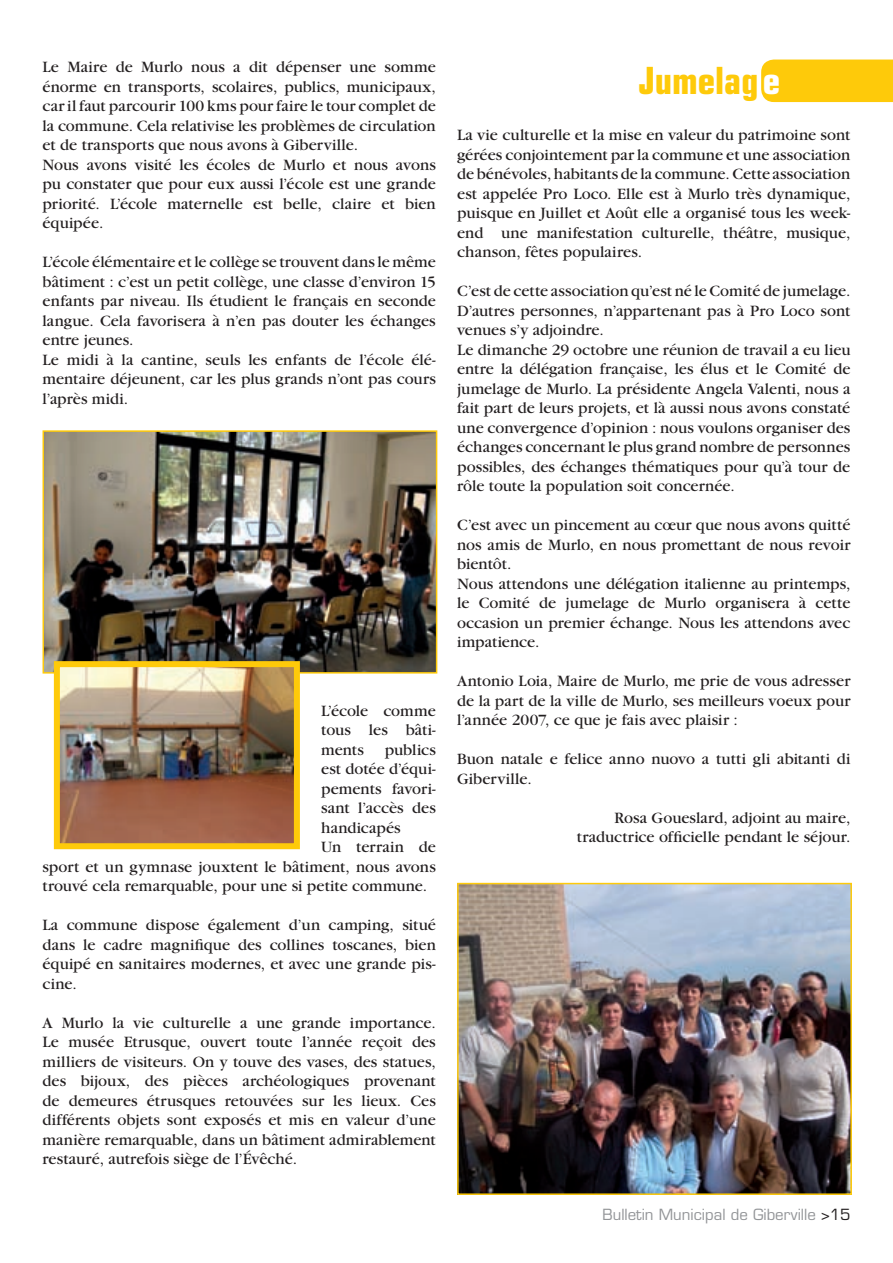
<style>
.page{position:relative;width:893px;height:1263px;background:#fff}
.page>*{position:absolute;margin:0;border:0;box-sizing:border-box;transform-origin:0 0}
.t1{font:700 condensed 37.5px "Eurostile";color:#feca0a}
.t2{font:16.5px/19.5px "Garamond";color:#231f20}
.t3{font:15px "Eurostile";color:#939598}
.s1{color:#fff}
.s2{color:#231f20}
</style>
<div class="page">
<div style="left:761px;top:60px;width:132px;height:42px;background:#feca0a"></div>
<img style="left:46px;top:433px;width:388px;height:238px">
<div style="left:43px;top:430px;width:394px;height:244px;border:2px solid #feca0a"></div>
<img style="left:61px;top:668px;width:232px;height:174px">
<div style="left:54px;top:661px;width:246px;height:188px;border:6px solid #feca0a"></div>
<img style="left:460px;top:886px;width:389px;height:306px">
<div style="left:457px;top:883px;width:395px;height:312px;border:2px solid #feca0a"></div>
<p class="t2" style="left:43px;top:57px;width:395px">Le Maire de Murlo nous a dit dépenser une somme énorme en transports, scolaires, publics, municipaux, car il faut parcourir 100 kms pour faire le tour complet de la commune. Cela relativise les problèmes de circulation et de transports que nous avons à Giberville.<br>Nous avons visité les écoles de Murlo et nous avons pu constater que pour eux aussi l’école est une grande priorité. L’école maternelle est belle, claire et bien équipée.</p>
<p class="t2" style="left:43px;top:252px;width:395px">L’école élémentaire et le collège se trouvent dans le même bâtiment : c’est un petit collège, une classe d’environ 15 enfants par niveau. Ils étudient le français en seconde langue. Cela favorisera à n’en pas douter les échanges entre jeunes.<br>Le midi à la cantine, seuls les enfants de l’école élé&shy;mentaire déjeunent, car les plus grands n’ont pas cours l’après midi.</p>
<p class="t2" style="left:321px;top:701px;width:116px;text-align:justify">L’école comme tous les bâti&shy;ments</p>
<p class="t2" style="left:385px;top:740px;width:53px">publics</p>
<p class="t2" style="left:321px;top:760px;width:116px">est dotée d’équi-</p>
<p class="t2" style="left:321px;top:779px;width:116px">pements favori-</p>
<p class="t2" style="left:321px;top:799px;width:116px">sant l’accès des</p>
<p class="t2" style="left:321px;top:818px;width:81px">handicapés</p>
<p class="t2" style="left:321px;top:838px;width:116px">Un terrain de</p>
<p class="t2" style="left:43px;top:857px;width:395px">sport et un gymnase jouxtent le bâtiment, nous avons</p>
<p class="t2" style="left:43px;top:877px;width:386px">trouvé cela remarquable, pour une si petite commune.</p>
<p class="t2" style="left:43px;top:916px;width:395px;text-align:justify">La commune dispose également d’un camping, situé dans le cadre magnifique des collines toscanes, bien équipé en sanitaires modernes, et avec une grande pis&shy;cine.</p>
<p class="t2" style="left:43px;top:1013px;width:395px;text-align:justify">A Murlo la vie culturelle a une grande importance.<br>Le musée Etrusque, ouvert toute l’année reçoit des milliers de visiteurs. On y touve des vases, des statues, des bijoux, des pièces archéologiques provenant de demeures étrusques retouvées sur les lieux. Ces différents objets sont exposés et mis en valeur d’une manière remarquable, dans un bâtiment admirablement restauré, autrefois siège de l’Évêché.</p>
<h1 class="t1" style="left:639px;top:58px;width:143px">Jumelag <span class="s1">e</span></h1>
<p class="t2" style="left:457px;top:126px;width:395px;text-align:justify">La vie culturelle et la mise en valeur du patrimoine sont gérées conjointement par la commune et une association de bénévoles, habitants de la commune. Cette association est appelée Pro Loco. Elle est à Murlo très dynamique, puisque en Juillet et Août elle a organisé tous les week&shy;end une manifestation culturelle, théâtre, musique, chanson, fêtes populaires.</p>
<p class="t2" style="left:457px;top:282px;width:395px">C’est de cette association qu’est né le Comité de jumelage.<br>D’autres personnes, n’appartenant pas à Pro Loco sont venues s’y adjoindre.<br>Le dimanche 29 octobre une réunion de travail a eu lieu entre la délégation française, les élus et le Comité de jumelage de Murlo. La présidente Angela Valenti, nous a fait part de leurs projets, et là aussi nous avons constaté une convergence d’opinion : nous voulons organiser des échanges concernant le plus grand nombre de personnes possibles, des échanges thématiques pour qu’à tour de rôle toute la population soit concernée.</p>
<p class="t2" style="left:457px;top:516px;width:395px">C’est avec un pincement au cœur que nous avons quitté nos amis de Murlo, en nous promettant de nous revoir bientôt.<br>Nous attendons une délégation italienne au printemps, le Comité de jumelage de Murlo organisera à cette occasion un premier échange. Nous les attendons avec impatience.</p>
<p class="t2" style="left:457px;top:672px;width:395px;text-align:justify">Antonio Loia, Maire de Murlo, me prie de vous adresser de la part de la ville de Murlo, ses meilleurs voeux pour l’année 2007, ce que je fais avec plaisir :</p>
<p class="t2" style="left:457px;top:750px;width:395px">Buon natale e felice anno nuovo a tutti gli abitanti di<br>Giberville.</p>
<p class="t2" style="left:577px;top:808px;width:275px;text-align:right">Rosa Goueslard, adjoint au maire, traductrice officielle pendant le séjour.</p>
<p class="t3" style="left:602px;top:1205px;width:250px">Bulletin Municipal de Giberville <span class="s2">&gt;15</span></p>
</div>
